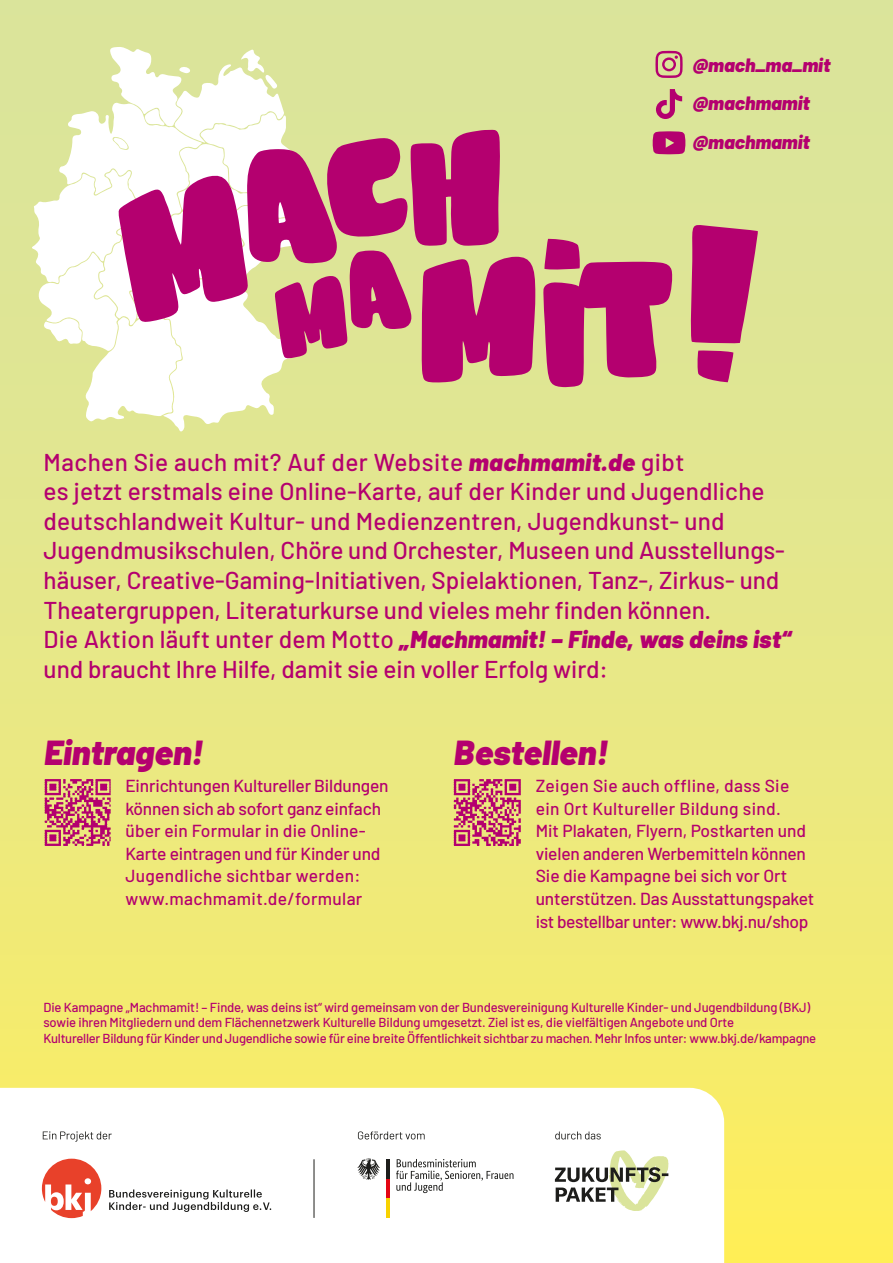
<style>
.page{position:relative;width:893px;height:1263px;background:#fff}
.page>*{position:absolute;margin:0;border:0;box-sizing:border-box;transform-origin:0 0}
.t1{font:italic 900 34.8px "Barlow";color:#b4006f}
.t2{font:500 24.3px/29.5px "Barlow";color:#b4006f}
.t3{font:italic 900 19.2px/38.5px "Barlow";color:#b4006f}
.t4{font:500 17.4px/22.6px "Barlow";letter-spacing:-.005em;color:#b4006f}
.t5{font:500 13.05px/15.6px "Barlow";letter-spacing:-.01em;color:#b4006f}
.s1{font-weight:900;font-style:italic}
</style>
<div class="page">
<div style="left:0;top:0;width:893px;height:1263px;background:linear-gradient(to bottom,#d6e3a5,#fbed62)"></div>
<svg style="left:655px;top:51px;width:28px;height:27px"></svg>
<svg style="left:656px;top:89px;width:26px;height:30px"></svg>
<svg style="left:653px;top:131px;width:32px;height:23px"></svg>
<svg style="left:31px;top:47px;width:286px;height:385px"></svg>
<svg style="left:454px;top:779px;width:67px;height:67px"></svg>
<svg style="left:45px;top:779px;width:66px;height:67px"></svg>
<svg style="left:689px;top:224px;width:70px;height:119px"></svg>
<svg style="left:114px;top:130px;width:421px;height:253px"></svg>
<svg style="left:697px;top:350px;width:37px;height:32px"></svg>
<svg style="left:543px;top:239px;width:130px;height:148px"></svg>
<svg style="left:0;top:1088px;width:724px;height:175px"></svg>
<svg style="left:43px;top:1131px;width:69px;height:11px"></svg>
<svg style="left:358px;top:1131px;width:67px;height:8px"></svg>
<svg style="left:555px;top:1131px;width:46px;height:8px"></svg>
<hr style="left:314px;top:1159px;width:1px;height:59px;background:#1d1d1b">
<svg style="left:109px;top:1189px;width:162px;height:23px"></svg>
<svg style="left:42px;top:1159px;width:59px;height:59px"></svg>
<svg style="left:396px;top:1159px;width:117px;height:34px"></svg>
<svg style="left:357px;top:1158px;width:23px;height:22px"></svg>
<hr style="left:386px;top:1159px;width:3px;height:20px;background:#1d1d1b">
<hr style="left:386px;top:1179px;width:3px;height:19px;background:#e30613">
<hr style="left:386px;top:1198px;width:3px;height:20px;background:#f8d200">
<svg style="left:555px;top:1150px;width:114px;height:61px"></svg>
<p class="t3" style="left:693px;top:44px;width:139px">@mach_ma_mit @machmamit @machmamit</p>
<p class="t2" style="left:44px;top:445px;width:749px">Machen Sie auch mit? Auf der Website <span class="s1">machmamit.de</span> gibt<br>es jetzt erstmals eine Online-Karte, auf der Kinder und Jugendliche deutschlandweit Kultur- und Medienzentren, Jugendkunst- und Jugendmusikschulen, Chöre und Orchester, Museen und Ausstellungs&shy;häuser, Creative-Gaming-Initiativen, Spielaktionen, Tanz-, Zirkus- und Theatergruppen, Literaturkurse und vieles mehr finden können.<br>Die Aktion läuft unter dem Motto <span class="s1">„Machmamit! – Finde, was deins ist“ </span>und braucht Ihre Hilfe, damit sie ein voller Erfolg wird:</p>
<h1 class="t1" style="left:44px;top:726px;width:161px">Eintragen!</h1>
<h1 class="t1" style="left:454px;top:726px;width:156px">Bestellen!</h1>
<p class="t4" style="left:125px;top:773px;width:265px">Einrichtungen Kultureller Bildungen können sich ab sofort ganz einfach über ein Formular in die Online-Karte eintragen und für Kinder und Jugendliche sichtbar werden: www.machmamit.de/formular</p>
<p class="t4" style="left:536px;top:773px;width:280px">Zeigen Sie auch offline, dass Sie ein Ort Kultureller Bildung sind.<br>Mit Plakaten, Flyern, Postkarten und vielen anderen Werbemitteln können Sie die Kampagne bei sich vor Ort unterstützen. Das Ausstattungspaket ist bestellbar unter: www.bkj.nu/shop</p>
<p class="t5" style="left:43px;top:998px;width:774px">Die Kampagne „Machmamit! – Finde, was deins ist“ wird gemeinsam von der Bundesvereinigung Kulturelle Kinder- und Jugendbildung (BKJ) sowie ihren Mitgliedern und dem Flächennetzwerk Kulturelle Bildung umgesetzt. Ziel ist es, die vielfältigen Angebote und Orte<br>Kultureller Bildung für Kinder und Jugendliche sowie für eine breite Öffentlichkeit sichtbar zu machen. Mehr Infos unter: www.bkj.de/kampagne</p>
</div>
